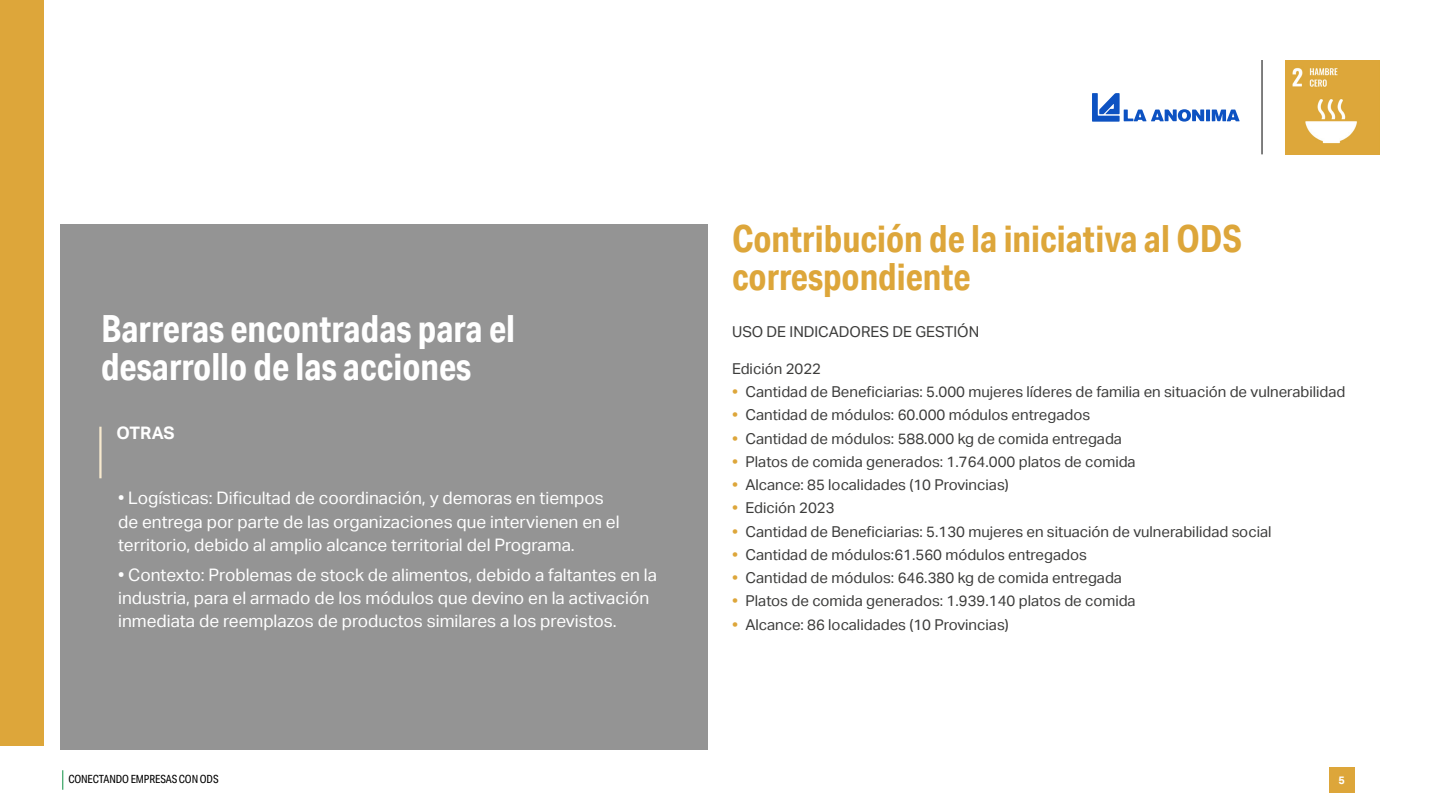
<style>
.page{position:relative;width:1440px;height:810px;background:#fff}
.page>*{position:absolute;margin:0;border:0;box-sizing:border-box;transform-origin:0 0}
.t1{font:700 37.5px/38.2px "Aktiv Grotesk Cd";color:#fff}
.t2{font:700 37.5px/38.2px "Aktiv Grotesk Cd";color:#dda63a}
.t3{font:17.25px/23.2px "Aktiv Grotesk";color:#fff}
.t4{font:700 17.25px "Aktiv Grotesk";letter-spacing:-.01em;color:#fff}
.t5{font:15px "Aktiv Grotesk";color:#3c3c3b}
.t6{font:11.25px "Aktiv Grotesk Cd";letter-spacing:-.01em;color:#000}
.t7{font:700 10.88px "Aktiv Grotesk";color:#fff}
.s1{font-weight:700;color:#dda63a}
</style>
<div class="page">
<svg style="left:62px;top:770px;width:1px;height:20px"></svg>
<div style="left:1329px;top:767px;width:25px;height:26px;background:#dda63a"></div>
<img style="left:1285px;top:60px;width:95px;height:95px">
<hr style="left:1262px;top:60px;width:1px;height:94px;background:#000">
<svg style="left:1092px;top:93px;width:112px;height:29px"></svg>
<hr style="left:1206px;top:110px;width:4px;height:11px;background:#0d52c2">
<svg style="left:1212px;top:110px;width:28px;height:11px"></svg>
<div style="left:0;top:0;width:44px;height:746px;background:#dda63a"></div>
<div style="left:60px;top:225px;width:648px;height:525px;background:#949494"></div>
<hr style="left:99px;top:427px;width:3px;height:51px;background:#f7e9ce">
<h1 class="t1" style="left:101px;top:309px;width:416px">Barreras encontradas para el desarrollo de las acciones</h1>
<p class="t4" style="left:116px;top:423px;width:60px">OTRAS</p>
<p class="t3" style="left:118px;top:487px;width:503px">• Logísticas: Dificultad de coordinación, y demoras en tiempos de entrega por parte de las organizaciones que intervienen en el territorio, debido al amplio alcance territorial del Programa.</p>
<p class="t3" style="left:118px;top:563px;width:540px">• Contexto: Problemas de stock de alimentos, debido a faltantes en la industria, para el armado de los módulos que devino en la activación inmediata de reemplazos de productos similares a los previstos.</p>
<h1 class="t2" style="left:732px;top:219px;width:512px">Contribución de la iniciativa al ODS correspondiente</h1>
<p class="t5" style="left:732px;top:323px;width:249px">USO DE INDICADORES DE GESTIÓN</p>
<p class="t5" style="left:732px;top:360px;width:91px">Edición 2022</p>
<p class="t5" style="left:732px;top:383px;width:615px"><span class="s1">•</span> Cantidad de Beneficiarias: 5.000 mujeres líderes de familia en situación de vulnerabilidad</p>
<p class="t5" style="left:732px;top:406px;width:360px"><span class="s1">•</span> Cantidad de módulos: 60.000 módulos entregados</p>
<p class="t5" style="left:732px;top:430px;width:392px"><span class="s1">•</span> Cantidad de módulos: 588.000 kg de comida entregada</p>
<p class="t5" style="left:732px;top:453px;width:405px"><span class="s1">•</span> Platos de comida generados: 1.764.000 platos de comida</p>
<p class="t5" style="left:732px;top:476px;width:278px"><span class="s1">•</span> Alcance: 85 localidades (10 Provincias)</p>
<p class="t5" style="left:732px;top:499px;width:104px"><span class="s1">•</span> Edición 2023</p>
<p class="t5" style="left:732px;top:523px;width:541px"><span class="s1">•</span> Cantidad de Beneficiarias: 5.130 mujeres en situación de vulnerabilidad social</p>
<p class="t5" style="left:732px;top:546px;width:356px"><span class="s1">•</span> Cantidad de módulos:61.560 módulos entregados</p>
<p class="t5" style="left:732px;top:569px;width:392px"><span class="s1">•</span> Cantidad de módulos: 646.380 kg de comida entregada</p>
<p class="t5" style="left:732px;top:592px;width:405px"><span class="s1">•</span> Platos de comida generados: 1.939.140 platos de comida</p>
<p class="t5" style="left:732px;top:616px;width:278px"><span class="s1">•</span> Alcance: 86 localidades (10 Provincias)</p>
<p class="t6" style="left:68px;top:773px;width:152px">CONECTANDO EMPRESAS CON ODS</p>
<p class="t7" style="left:1338px;top:774px;width:8px">5</p>
</div>
